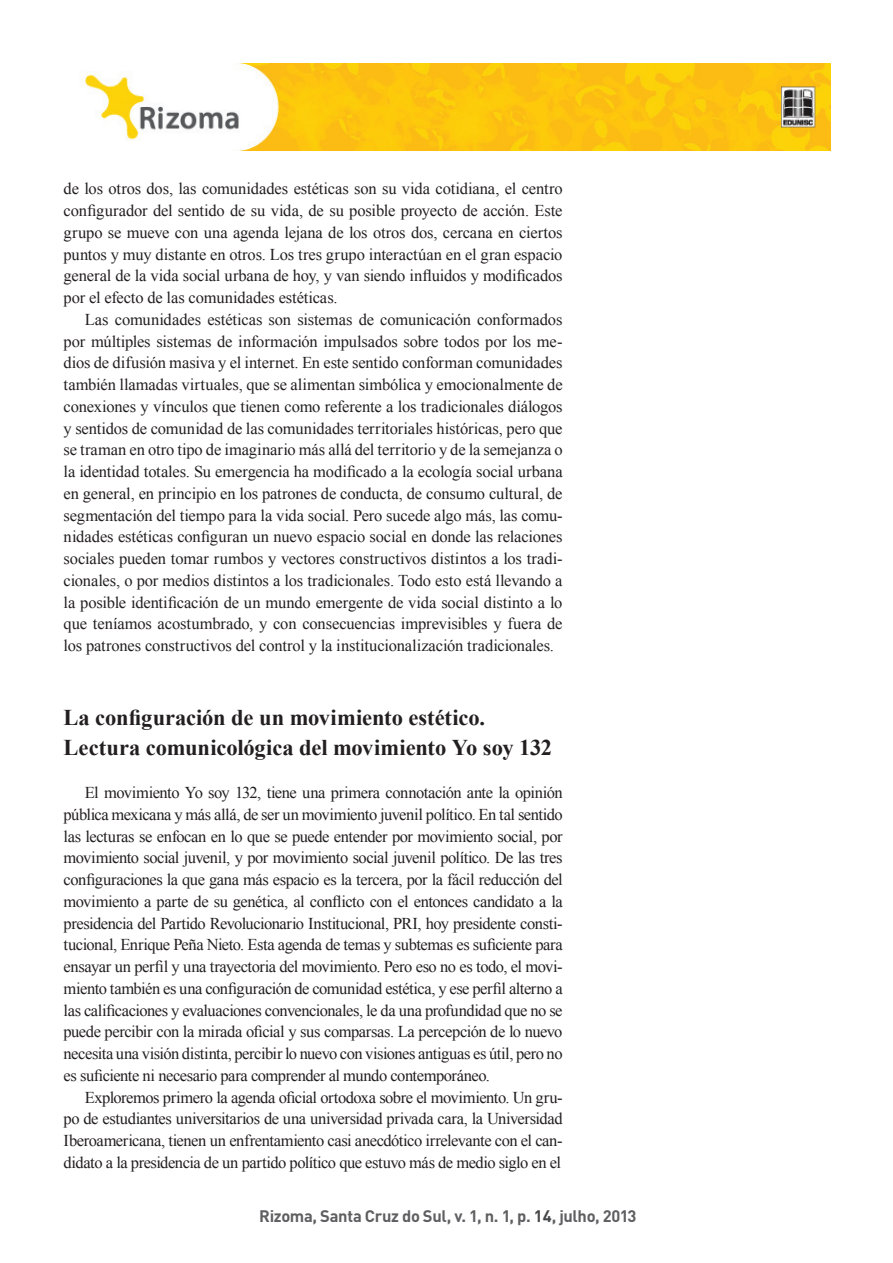
<style>
.page{position:relative;width:893px;height:1263px;background:#fff}
.page>*{position:absolute;margin:0;border:0;box-sizing:border-box;transform-origin:0 0}
.t1{font:700 22.5px/30px "Times New Roman";letter-spacing:-.005em;color:#231f20}
.t2{font:16.5px/21.8px "Times New Roman";letter-spacing:-.02em;color:#231f20;text-align:justify}
.t3{font:700 16.5px "DIN Pro";letter-spacing:-.02em;color:#5f5f62}
.s1{color:#454647}
</style>
<div class="page">
<img style="left:81px;top:64px;width:749px;height:86px">
<p class="t2" style="left:64px;top:178px;width:500px">de los otros dos, las comunidades estéticas son su vida cotidiana, el centro configurador del sentido de su vida, de su posible proyecto de acción. Este grupo se mueve con una agenda lejana de los otros dos, cercana en ciertos puntos y muy distante en otros. Los tres grupo interactúan en el gran espacio general de la vida social urbana de hoy, y van siendo influidos y modificados por el efecto de las comunidades estéticas.</p>
<p class="t2" style="left:64px;top:308px;width:501px;text-indent:21px">Las comunidades estéticas son sistemas de comunicación conformados por múltiples sistemas de información impulsados sobre todos por los me&shy;dios de difusión masiva y el internet. En este sentido conforman comunidades también llamadas virtuales, que se alimentan simbólica y emocionalmente de conexiones y vínculos que tienen como referente a los tradicionales diálogos y sentidos de comunidad de las comunidades territoriales históricas, pero que se traman en otro tipo de imaginario más allá del territorio y de la semejanza o la identidad totales. Su emergencia ha modificado a la ecología social urbana en general, en principio en los patrones de conducta, de consumo cultural, de segmentación del tiempo para la vida social. Pero sucede algo más, las comu&shy;nidades estéticas configuran un nuevo espacio social en donde las relaciones sociales pueden tomar rumbos y vectores constructivos distintos a los tradi&shy;cionales, o por medios distintos a los tradicionales. Todo esto está llevando a la posible identificación de un mundo emergente de vida social distinto a lo que teníamos acostumbrado, y con consecuencias imprevisibles y fuera de los patrones constructivos del control y la institucionalización tradicionales.</p>
<h1 class="t1" style="left:64px;top:701px;width:490px">La configuración de un movimiento estético.<br>Lectura comunicológica del movimiento Yo soy 132</h1>
<p class="t2" style="left:64px;top:781px;width:501px;text-indent:21px">El movimiento Yo soy 132, tiene una primera connotación ante la opinión pública mexicana y más allá, de ser un movimiento juvenil político. En tal sentido las lecturas se enfocan en lo que se puede entender por movimiento social, por movimiento social juvenil, y por movimiento social juvenil político. De las tres configuraciones la que gana más espacio es la tercera, por la fácil reducción del movimiento a parte de su genética, al conflicto con el entonces candidato a la presidencia del Partido Revolucionario Institucional, PRI, hoy presidente consti&shy;tucional, Enrique Peña Nieto. Esta agenda de temas y subtemas es suficiente para ensayar un perfil y una trayectoria del movimiento. Pero eso no es todo, el movi&shy;miento también es una configuración de comunidad estética, y ese perfil alterno a las calificaciones y evaluaciones convencionales, le da una profundidad que no se puede percibir con la mirada oficial y sus comparsas. La percepción de lo nuevo necesita una visión distinta, percibir lo nuevo con visiones antiguas es útil, pero no es suficiente ni necesario para comprender al mundo contemporáneo.</p>
<p class="t2" style="left:64px;top:1086px;width:501px;text-indent:21px">Exploremos primero la agenda oficial ortodoxa sobre el movimiento. Un gru&shy;po de estudiantes universitarios de una universidad privada cara, la Universidad Iberoamericana, tienen un enfrentamiento casi anecdótico irrelevante con el can&shy;didato a la presidencia de un partido político que estuvo más de medio siglo en el</p>
<p class="t3" style="left:259px;top:1205px;width:379px">Rizoma, Santa Cruz do Sul, v. 1, n. 1, p. <span class="s1">14</span>, julho, 2013</p>
</div>
